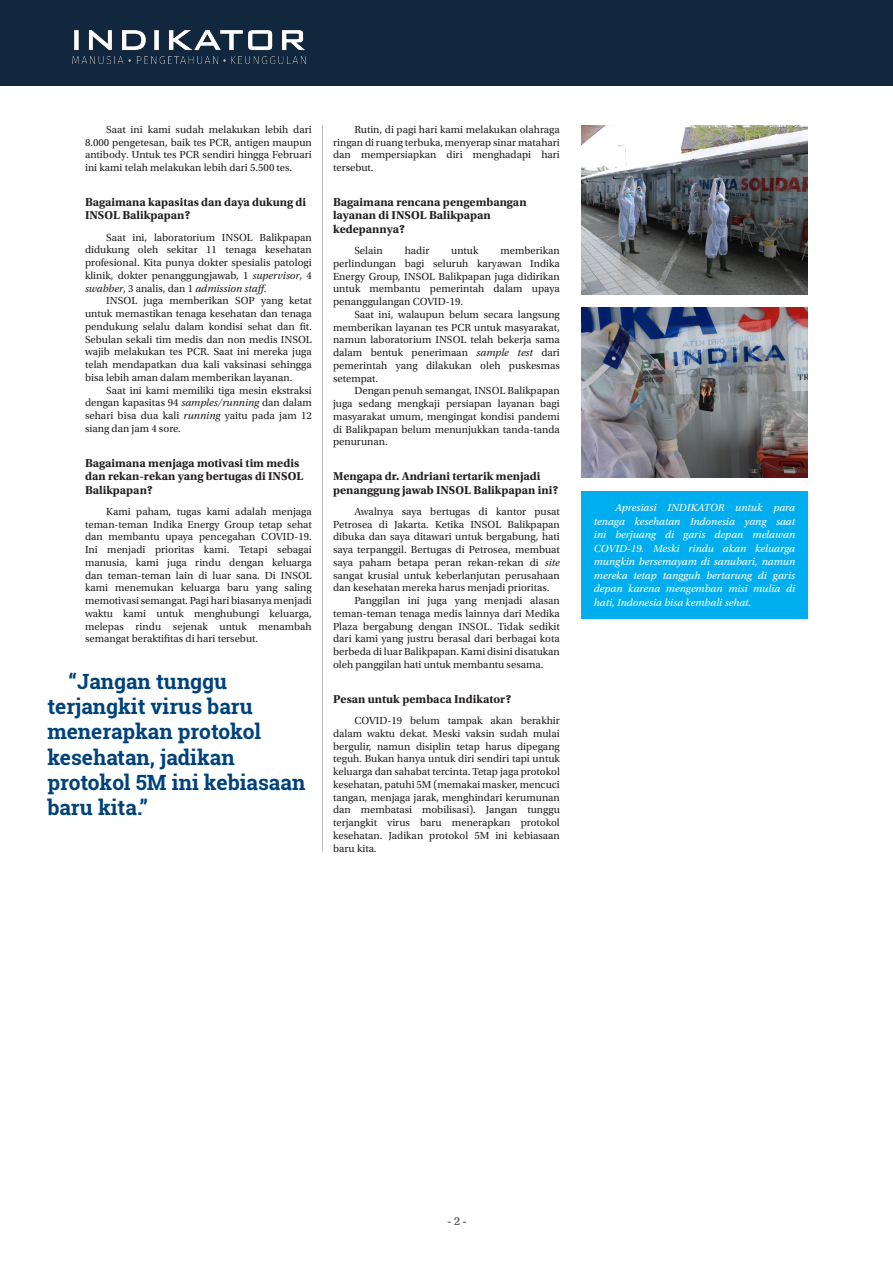
<style>
.page{position:relative;width:893px;height:1263px;background:#fff}
.page>*{position:absolute;margin:0;border:0;box-sizing:border-box;transform-origin:0 0}
.teks_isi{font:700 21px/25.2px "Roboto Slab";color:#00427a}
.judul_teks_isi{font:700 12px/13.5px "Utopia Std";color:#231f20}
.t1{font:12px "Utopia Std";color:#666}
.teks_isi-2{font:10.8px/12.8px "Utopia Std";color:#231f20;text-align:justify}
.teks_isi-3{font:italic 10.8px/13.5px "Utopia Std";color:#fff;text-align:justify}
.s1{font-style:italic}
</style>
<div class="page">
<div style="left:0;top:0;width:893px;height:85px;background:#11273e"></div>
<img style="left:73px;top:30px;width:232px;height:34px">
<div style="left:581px;top:491px;width:227px;height:128px;background:#00aeef"></div>
<img style="left:581px;top:125px;width:227px;height:170px">
<img style="left:581px;top:308px;width:227px;height:170px">
<hr style="left:322px;top:125px;width:1px;height:726px;background:#b4b5b8">
<p class="teks_isi-2" style="left:85px;top:123px;width:228px;text-indent:21px">Saat ini kami sudah melakukan lebih dari 8.000 pengetesan, baik tes PCR, antigen maupun antibody. Untuk tes PCR sendiri hingga Februari ini kami telah melakukan lebih dari 5.500 tes.</p>
<p class="judul_teks_isi" style="left:85px;top:195px;width:223px">Bagaimana kapasitas dan daya dukung di<br>INSOL Balikpapan?</p>
<p class="teks_isi-2" style="left:85px;top:231px;width:228px;text-indent:21px">Saat ini, laboratorium INSOL Balikpapan didukung oleh sekitar 11 tenaga kesehatan profesional. Kita punya dokter spesialis patologi klinik, dokter penanggungjawab, 1 <span class="s1">supervisor</span>, 4 <span class="s1">swabber</span>, 3 analis, dan 1 <span class="s1">admission staff</span>.</p>
<p class="teks_isi-2" style="left:85px;top:295px;width:228px;text-indent:21px">INSOL juga memberikan SOP yang ketat untuk memastikan tenaga kesehatan dan tenaga pendukung selalu dalam kondisi sehat dan fit.<br>Sebulan sekali tim medis dan non medis INSOL wajib melakukan tes PCR. Saat ini mereka juga telah mendapatkan dua kali vaksinasi sehingga bisa lebih aman dalam memberikan layanan.</p>
<p class="teks_isi-2" style="left:85px;top:384px;width:228px;text-indent:21px">Saat ini kami memiliki tiga mesin ekstraksi dengan kapasitas 94 <span class="s1">samples/running</span> dan dalam sehari bisa dua kali <span class="s1">running</span> yaitu pada jam 12 siang dan jam 4 sore.</p>
<p class="judul_teks_isi" style="left:85px;top:456px;width:220px">Bagaimana menjaga motivasi tim medis dan rekan-rekan yang bertugas di INSOL<br>Balikpapan?</p>
<p class="teks_isi-2" style="left:85px;top:505px;width:228px;text-indent:21px">Kami paham, tugas kami adalah menjaga teman-teman Indika Energy Group tetap sehat dan membantu upaya pencegahan COVID-19.<br>Ini menjadi prioritas kami. Tetapi sebagai manusia, kami juga rindu dengan keluarga dan teman-teman lain di luar sana. Di INSOL kami menemukan keluarga baru yang saling memotivasi semangat. Pagi hari biasanya menjadi waktu kami untuk menghubungi keluarga, melepas rindu sejenak untuk menambah semangat beraktifitas di hari tersebut.</p>
<p class="teks_isi" style="left:47px;top:668px;width:259px;text-indent:21px">“Jangan tunggu terjangkit virus baru menerapkan protokol kesehatan, jadikan protokol 5M ini kebiasaan baru kita.”</p>
<p class="teks_isi-2" style="left:333px;top:123px;width:228px;text-indent:21px">Rutin, di pagi hari kami melakukan olahraga ringan di ruang terbuka, menyerap sinar matahari dan mempersiapkan diri menghadapi hari tersebut.</p>
<p class="judul_teks_isi" style="left:333px;top:195px;width:195px">Bagaimana rencana pengembangan layanan di INSOL Balikpapan kedepannya?</p>
<p class="teks_isi-2" style="left:354px;top:244px;width:30px">Selain</p>
<p class="teks_isi-2" style="left:405px;top:244px;width:26px">hadir</p>
<p class="teks_isi-2" style="left:451px;top:244px;width:29px">untuk</p>
<p class="teks_isi-2" style="left:333px;top:244px;width:228px;text-indent:167px">memberikan perlindungan bagi seluruh karyawan Indika Energy Group, INSOL Balikpapan juga didirikan untuk membantu pemerintah dalam upaya penanggulangan COVID-19.</p>
<p class="teks_isi-2" style="left:333px;top:308px;width:228px;text-indent:21px">Saat ini, walaupun belum secara langsung memberikan layanan tes PCR untuk masyarakat, namun laboratorium INSOL telah bekerja sama dalam bentuk penerimaan <span class="s1">sample test</span> dari pemerintah yang dilakukan oleh puskesmas setempat.</p>
<p class="teks_isi-2" style="left:333px;top:385px;width:228px;text-indent:21px">Dengan penuh semangat, INSOL Balikpapan juga sedang mengkaji persiapan layanan bagi masyarakat umum, mengingat kondisi pandemi di Balikpapan belum menunjukkan tanda-tanda penurunan.</p>
<p class="judul_teks_isi" style="left:333px;top:470px;width:227px">Mengapa dr. Andriani tertarik menjadi penanggung jawab INSOL Balikpapan ini?</p>
<p class="teks_isi-2" style="left:333px;top:505px;width:228px;text-indent:21px">Awalnya saya bertugas di kantor pusat Petrosea di Jakarta. Ketika INSOL Balikpapan dibuka dan saya ditawari untuk bergabung, hati saya terpanggil. Bertugas di Petrosea, membuat saya paham betapa peran rekan-rekan di <span class="s1">site </span>sangat krusial untuk keberlanjutan perusahaan dan kesehatan mereka harus menjadi prioritas.</p>
<p class="teks_isi-2" style="left:333px;top:594px;width:228px;text-indent:21px">Panggilan ini juga yang menjadi alasan teman-teman tenaga medis lainnya dari Medika Plaza bergabung dengan INSOL. Tidak sedikit dari kami yang justru berasal dari berbagai kota berbeda di luar Balikpapan. Kami disini disatukan oleh panggilan hati untuk membantu sesama.</p>
<p class="judul_teks_isi" style="left:333px;top:692px;width:180px">Pesan untuk pembaca Indikator?</p>
<p class="teks_isi-2" style="left:333px;top:714px;width:228px;text-indent:21px">COVID-19 belum tampak akan berakhir dalam waktu dekat. Meski vaksin sudah mulai bergulir, namun disiplin tetap harus dipegang teguh. Bukan hanya untuk diri sendiri tapi untuk keluarga dan sahabat tercinta. Tetap jaga protokol kesehatan, patuhi 5M (memakai masker, mencuci tangan, menjaga jarak, menghindari kerumunan dan membatasi mobilisasi). Jangan tunggu terjangkit virus baru menerapkan protokol kesehatan. Jadikan protokol 5M ini kebiasaan baru kita.</p>
<p class="teks_isi-3" style="left:594px;top:501px;width:203px;text-indent:21px">Apresiasi INDIKATOR untuk para tenaga kesehatan Indonesia yang saat ini berjuang di garis depan melawan COVID-19. Meski rindu akan keluarga mungkin bersemayam di sanubari, namun mereka tetap tangguh bertarung di garis depan karena mengemban misi mulia di hati, Indonesia bisa kembali sehat.</p>
<p class="t1" style="left:447px;top:1214px;width:21px">- 2 -</p>
</div>
